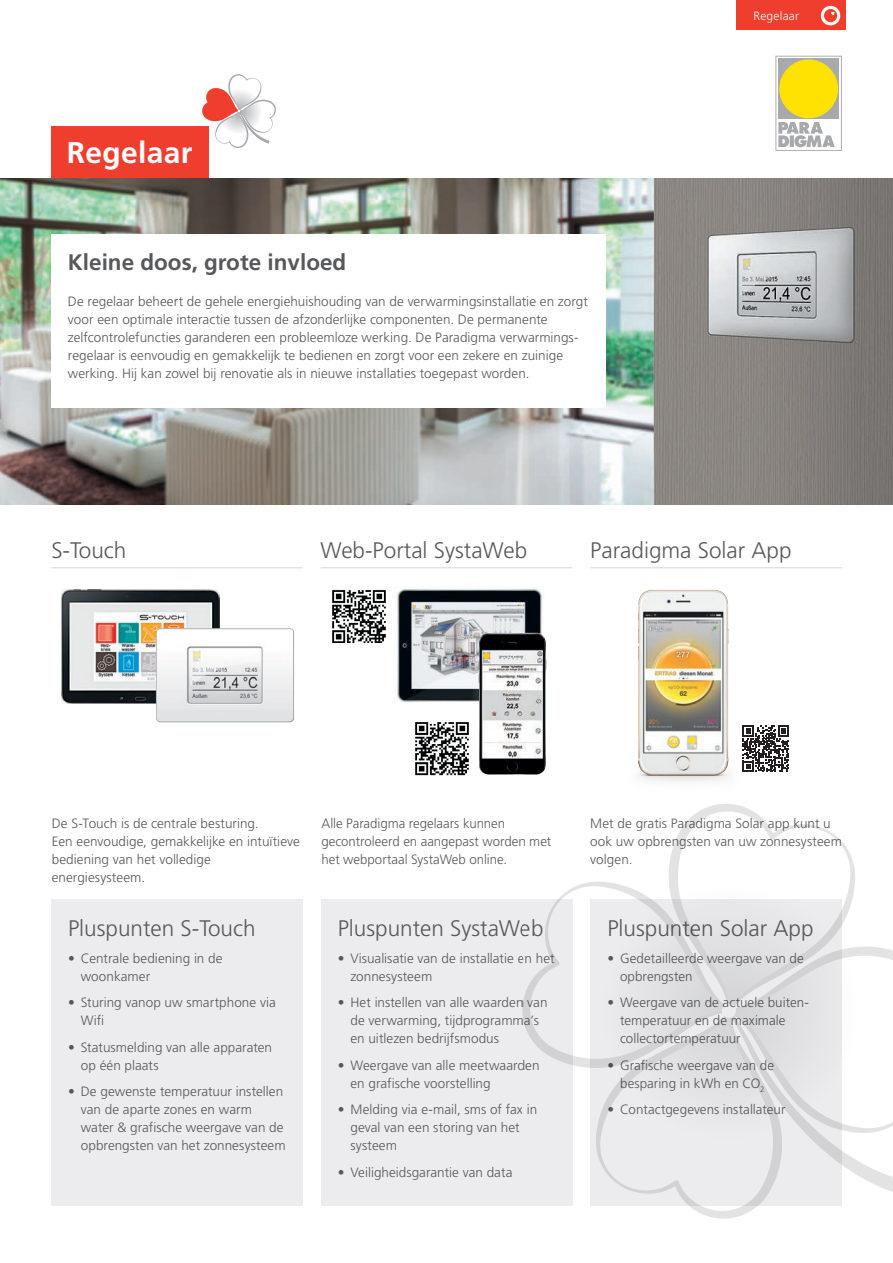
<style>
.page{position:relative;width:893px;height:1263px;background:#fff}
.page>*{position:absolute;margin:0;border:0;box-sizing:border-box;transform-origin:0 0}
.t1{font:700 30px "Frutiger LT Std";letter-spacing:.01em;color:#fff}
.t2{font:300 22.5px "Frutiger LT Std";color:#57585a}
.t3{font:700 22.5px "Frutiger LT Std";color:#57585a}
.t4{font:300 13.5px/18px "Frutiger LT Std";color:#57585a}
.t5{font:300 12px "Frutiger LT Std";letter-spacing:.02em;color:#fff}
</style>
<div class="page">
<svg style="left:775px;top:56px;width:67px;height:95px"></svg>
<div style="left:816px;top:0;width:30px;height:30px;background:#ef3e2e"></div>
<svg style="left:821px;top:6px;width:20px;height:19px"></svg>
<div style="left:736px;top:0;width:80px;height:30px;background:#ef3e2e"></div>
<div style="left:51px;top:126px;width:158px;height:54px;background:#ef3e2e"></div>
<img style="left:395px;top:588px;width:149px;height:114px">
<img style="left:479px;top:633px;width:67px;height:141px">
<img style="left:333px;top:590px;width:53px;height:53px">
<img style="left:415px;top:722px;width:54px;height:53px">
<img style="left:0;top:179px;width:893px;height:325px">
<div style="left:51px;top:234px;width:554px;height:173px;background:#fff"></div>
<div style="left:321px;top:899px;width:251px;height:306px;background:#ececee"></div>
<div style="left:51px;top:899px;width:252px;height:306px;background:#ececee"></div>
<img style="left:638px;top:589px;width:105px;height:193px">
<hr style="left:321px;top:567px;width:251px;height:1px;background:#dcdddf">
<hr style="left:51px;top:567px;width:251px;height:1px;background:#dcdddf">
<hr style="left:590px;top:567px;width:252px;height:1px;background:#dcdddf">
<svg style="left:743px;top:725px;width:46px;height:47px"></svg>
<img style="left:61px;top:589px;width:158px;height:115px">
<img style="left:144px;top:621px;width:150px;height:102px">
<svg style="left:202px;top:74px;width:74px;height:74px"></svg>
<svg style="left:522px;top:804px;width:371px;height:415px"></svg>
<div style="left:722px;top:1004px;width:14px;height:14px;background:#ececee;border-radius:50%"></div>
<h1 class="t1" style="left:67px;top:135px;width:127px">Regelaar</h1>
<h2 class="t3" style="left:68px;top:249px;width:280px">Kleine doos, grote invloed</h2>
<p class="t4" style="left:68px;top:293px;width:521px">De regelaar beheert de gehele energiehuishouding van de verwarmingsinstallatie en zorgt voor een optimale interactie tussen de afzonderlijke componenten. De permanente zelfcontrolefuncties garanderen een probleemloze werking. De Paradigma verwarmings&shy;regelaar is eenvoudig en gemakkelijk te bedienen en zorgt voor een zekere en zuinige werking. Hij kan zowel bij renovatie als in nieuwe installaties toegepast worden.</p>
<p class="t5" style="left:753px;top:10px;width:47px">Regelaar</p>
<h2 class="t2" style="left:51px;top:538px;width:77px">S-Touch</h2>
<h2 class="t2" style="left:321px;top:538px;width:208px">Web-Portal SystaWeb</h2>
<h2 class="t2" style="left:590px;top:538px;width:203px">Paradigma Solar App</h2>
<p class="t4" style="left:52px;top:815px;width:250px">De S-Touch is de centrale besturing.<br>Een eenvoudige, gemakkelijke en intuïtieve bediening van het volledige energiesysteem.</p>
<p class="t4" style="left:590px;top:815px;width:253px">Met de gratis Paradigma Solar app kunt u ook uw opbrengsten van uw zonnesysteem volgen.</p>
<h2 class="t2" style="left:338px;top:916px;width:207px">Pluspunten SystaWeb</h2>
<p class="t4" style="left:350px;top:949px;width:206px;text-indent:-13px">• Visualisatie van de installatie en het zonnesysteem</p>
<p class="t4" style="left:350px;top:994px;width:199px;text-indent:-13px">• Het instellen van alle waarden van de verwarming, tijdprogramma’s en uitlezen bedrijfsmodus</p>
<p class="t4" style="left:350px;top:1056px;width:191px;text-indent:-13px">• Weergave van alle meetwaarden en grafische voorstelling</p>
<p class="t4" style="left:350px;top:1101px;width:188px;text-indent:-13px">• Melding via e-mail, sms of fax in geval van een storing van het systeem</p>
<p class="t4" style="left:338px;top:1163px;width:176px">• Veiligheidsgarantie van data</p>
<p class="t4" style="left:321px;top:815px;width:231px">Alle Paradigma regelaars kunnen gecontroleerd en aangepast worden met het webportaal SystaWeb online.</p>
<h2 class="t2" style="left:68px;top:916px;width:189px">Pluspunten S-Touch</h2>
<p class="t4" style="left:81px;top:949px;width:143px;text-indent:-13px">• Centrale bediening in de woonkamer</p>
<p class="t4" style="left:81px;top:994px;width:197px;text-indent:-13px">• Sturing vanop uw smartphone via<br>Wifi</p>
<p class="t4" style="left:81px;top:1038px;width:193px;text-indent:-13px">• Statusmelding van alle apparaten op één plaats</p>
<p class="t4" style="left:81px;top:1083px;width:206px;text-indent:-13px">• De gewenste temperatuur instellen van de aparte zones en warm water &amp; grafische weergave van de opbrengsten van het zonnesysteem</p>
<h2 class="t2" style="left:607px;top:916px;width:208px">Pluspunten Solar App</h2>
<p class="t4" style="left:620px;top:949px;width:185px;text-indent:-13px">• Gedetailleerde weergave van de opbrengsten</p>
<p class="t4" style="left:620px;top:994px;width:189px;text-indent:-13px">• Weergave van de actuele buiten&shy;temperatuur en de maximale collectortemperatuur</p>
<p class="t4" style="left:607px;top:1056px;width:168px;text-align:center">• Grafische weergave van de besparing in kWh en CO<sub>2</sub></p>
<p class="t4" style="left:607px;top:1101px;width:180px">• Contactgegevens installateur</p>
</div>
